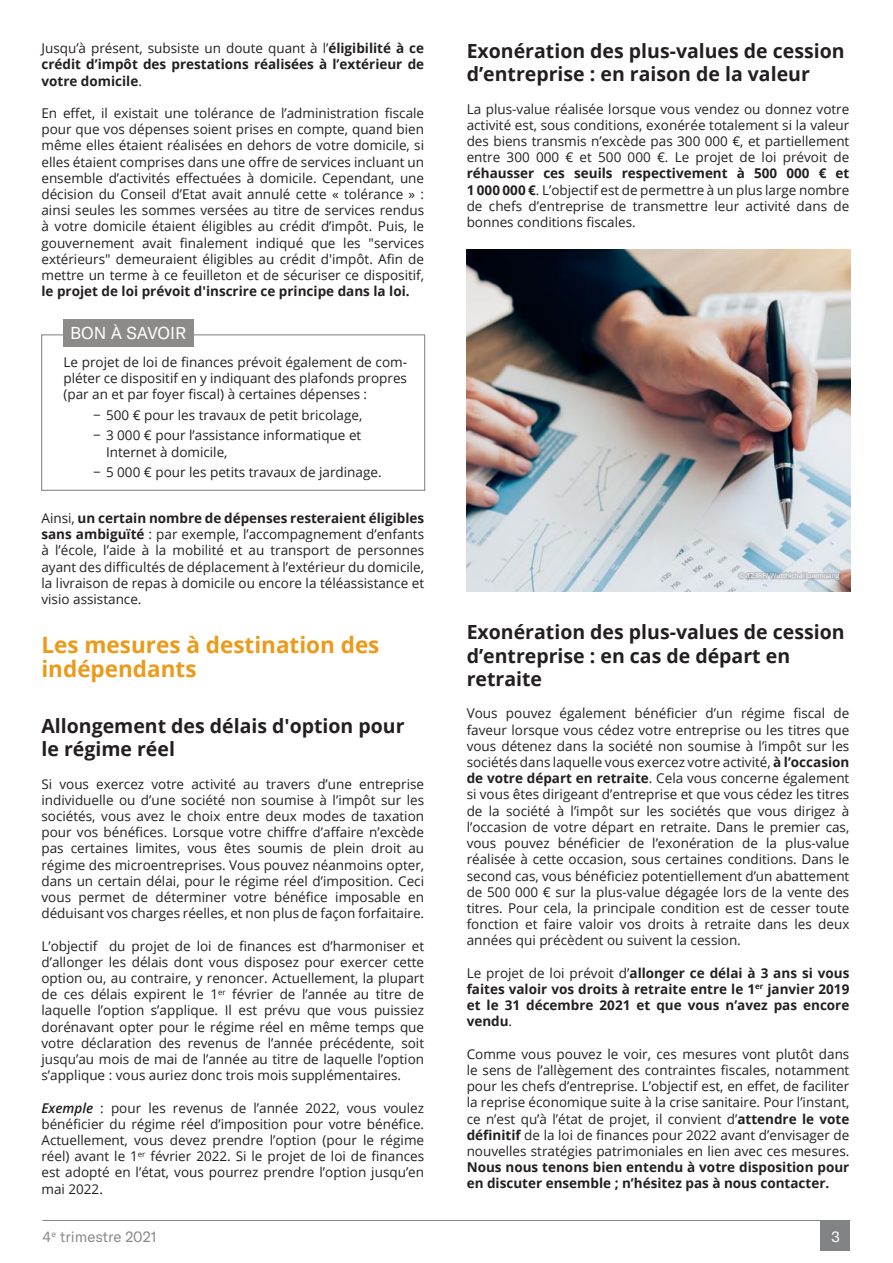
<style>
.page{position:relative;width:893px;height:1263px;background:#fff}
.page>*{position:absolute;margin:0;border:0;box-sizing:border-box;transform-origin:0 0}
.t1{font:700 22.5px/24px "Open Sans";color:#ec9a19}
.t2{font:700 19.5px/23.4px "Open Sans";color:#231f20}
.t3{font:16.95px "GT America";letter-spacing:-.01em;color:#fff}
.t4{font:15px "GT America";color:#8c8a8b}
.t5{font:15px "GT America";color:#fff}
.t6{font:13.5px/16.2px "Open Sans";color:#231f20;text-align:justify}
.t7{font:700 13.5px/16.2px "Open Sans";color:#231f20;text-align:justify}
.t8{font:6.75px "Open Sans";color:#fff}
.s1{font-weight:400}
.s2{font-weight:700}
.s3{font-weight:600;font-style:italic}
</style>
<div class="page">
<div style="left:820px;top:1221px;width:30px;height:29px;background:#828384"></div>
<hr style="left:43px;top:1220px;width:807px;height:1px;background:#828384">
<div style="left:41px;top:334px;width:384px;height:157px;border:1px solid #8c8b8a"></div>
<div style="left:63px;top:320px;width:130px;height:27px;background:#8c8b8a"></div>
<img style="left:466px;top:249px;width:384px;height:342px">
<div style="left:737px;top:571px;width:105px;height:10px;background:#231f20;opacity:.21"></div>
<p class="t7" style="left:41px;top:40px;width:384px"><span class="s1">Jusqu’à présent, subsiste un doute quant à l’</span>éligibilité à ce crédit d’impôt des prestations réalisées à l’extérieur de votre domicile<span class="s1">.</span></p>
<p class="t6" style="left:41px;top:105px;width:384px">En effet, il existait une tolérance de l’administration fiscale pour que vos dépenses soient prises en compte, quand bien même elles étaient réalisées en dehors de votre domicile, si elles étaient comprises dans une offre de services incluant un ensemble d’activités effectuées à domicile. Cependant, une décision du Conseil d’Etat avait annulé cette « tolérance » : ainsi seules les sommes versées au titre de services rendus à votre domicile étaient éligibles au crédit d’impôt. Puis, le gouvernement avait finalement indiqué que les "services extérieurs" demeuraient éligibles au crédit d'impôt. Afin de mettre un terme à ce feuilleton et de sécuriser ce dispositif,</p>
<p class="t7" style="left:41px;top:283px;width:370px">le projet de loi prévoit d'inscrire ce principe dans la loi.</p>
<p class="t3" style="left:70px;top:323px;width:118px">BON À SAVOIR</p>
<p class="t6" style="left:63px;top:354px;width:345px">Le projet de loi de finances prévoit également de com&shy;pléter ce dispositif en y indiquant des plafonds propres (par an et par foyer fiscal) à certaines dépenses :</p>
<p class="t6" style="left:93px;top:404px;width:271px;line-height:20.4px">− 500 € pour les travaux de petit bricolage, − 3 000 € pour l’assistance informatique et</p>
<p class="t6" style="left:93px;top:441px;width:290px;line-height:20.4px;text-indent:13px">Internet à domicile,<br>− 5 000 € pour les petits travaux de jardinage.</p>
<p class="t6" style="left:41px;top:510px;width:384px">Ainsi, <span class="s2">un certain nombre de dépenses resteraient éligibles sans ambiguïté</span> : par exemple, l’accompagnement d’enfants à l’école, l’aide à la mobilité et au transport de personnes ayant des difficultés de déplacement à l’extérieur du domicile, la livraison de repas à domicile ou encore la téléassistance et visio assistance.</p>
<h1 class="t1" style="left:41px;top:632px;width:340px">Les mesures à destination des indépendants</h1>
<h2 class="t2" style="left:41px;top:713px;width:365px">Allongement des délais d'option pour le régime réel</h2>
<p class="t6" style="left:41px;top:775px;width:384px">Si vous exercez votre activité au travers d’une entreprise individuelle ou d’une société non soumise à l’impôt sur les sociétés, vous avez le choix entre deux modes de taxation pour vos bénéfices. Lorsque votre chiffre d’affaire n’excède pas certaines limites, vous êtes soumis de plein droit au régime des microentreprises. Vous pouvez néanmoins opter, dans un certain délai, pour le régime réel d’imposition. Ceci vous permet de déterminer votre bénéfice imposable en déduisant vos charges réelles, et non plus de façon forfaitaire.</p>
<p class="t6" style="left:41px;top:937px;width:384px">L’objectif du projet de loi de finances est d’harmoniser et d’allonger les délais dont vous disposez pour exercer cette option ou, au contraire, y renoncer. Actuellement, la plupart de ces délais expirent le 1<sup>er</sup> février de l’année au titre de laquelle l’option s’applique. Il est prévu que vous puissiez dorénavant opter pour le régime réel en même temps que votre déclaration des revenus de l’année précédente, soit jusqu’au mois de mai de l’année au titre de laquelle l’option s’applique : vous auriez donc trois mois supplémentaires.</p>
<p class="t6" style="left:41px;top:1099px;width:384px"><span class="s3">Exemple</span> : pour les revenus de l’année 2022, vous voulez bénéficier du régime réel d’imposition pour votre bénéfice.<br>Actuellement, vous devez prendre l’option (pour le régime réel) avant le 1<sup>er</sup> février 2022. Si le projet de loi de finances est adopté en l’état, vous pourrez prendre l’option jusqu’en mai 2022.</p>
<h2 class="t2" style="left:467px;top:39px;width:379px">Exonération des plus-values de cession d’entreprise : en raison de la valeur</h2>
<p class="t6" style="left:467px;top:100px;width:384px">La plus-value réalisée lorsque vous vendez ou donnez votre activité est, sous conditions, exonérée totalement si la valeur des biens transmis n’excède pas 300 000 €, et partiellement entre 300 000 € et 500 000 €. Le projet de loi prévoit de</p>
<p class="t6" style="left:467px;top:165px;width:384px"><span class="s2">réhausser ces seuils respectivement à 500 000 € et 1 000 000 €</span>. L’objectif est de permettre à un plus large nombre de chefs d’entreprise de transmettre leur activité dans de bonnes conditions fiscales.</p>
<p class="t8" style="left:739px;top:571px;width:102px">© 123RF/ Wutthichai Luemuang</p>
<h2 class="t2" style="left:467px;top:620px;width:379px">Exonération des plus-values de cession d’entreprise : en cas de départ en retraite</h2>
<p class="t6" style="left:467px;top:705px;width:384px">Vous pouvez également bénéficier d’un régime fiscal de faveur lorsque vous cédez votre entreprise ou les titres que vous détenez dans la société non soumise à l’impôt sur les sociétés dans laquelle vous exercez votre activité, <span class="s2">à l’occasion de votre départ en retraite</span>. Cela vous concerne également si vous êtes dirigeant d’entreprise et que vous cédez les titres de la société à l’impôt sur les sociétés que vous dirigez à l’occasion de votre départ en retraite. Dans le premier cas, vous pouvez bénéficier de l’exonération de la plus-value réalisée à cette occasion, sous certaines conditions. Dans le second cas, vous bénéficiez potentiellement d’un abattement de 500 000 € sur la plus-value dégagée lors de la vente des titres. Pour cela, la principale condition est de cesser toute fonction et faire valoir vos droits à retraite dans les deux années qui précèdent ou suivent la cession.</p>
<p class="t7" style="left:467px;top:964px;width:384px"><span class="s1">Le projet de loi prévoit d’</span>allonger ce délai à 3 ans si vous faites valoir vos droits à retraite entre le 1<sup>er</sup> janvier 2019 et le 31 décembre 2021 et que vous n’avez pas encore vendu<span class="s1">.</span></p>
<p class="t6" style="left:467px;top:1045px;width:384px">Comme vous pouvez le voir, ces mesures vont plutôt dans le sens de l’allègement des contraintes fiscales, notamment pour les chefs d’entreprise. L’objectif est, en effet, de faciliter la reprise économique suite à la crise sanitaire. Pour l’instant, ce n’est qu’à l’état de projet, il convient d’<span class="s2">attendre le vote définitif</span> de la loi de finances pour 2022 avant d’envisager de nouvelles stratégies patrimoniales en lien avec ces mesures.</p>
<p class="t7" style="left:467px;top:1159px;width:384px">Nous nous tenons bien entendu à votre disposition pour en discuter ensemble ; n’hésitez pas à nous contacter.</p>
<p class="t4" style="left:43px;top:1228px;width:116px">4<sup>e</sup> trimestre 2021</p>
<p class="t5" style="left:831px;top:1227px;width:10px">3</p>
</div>
